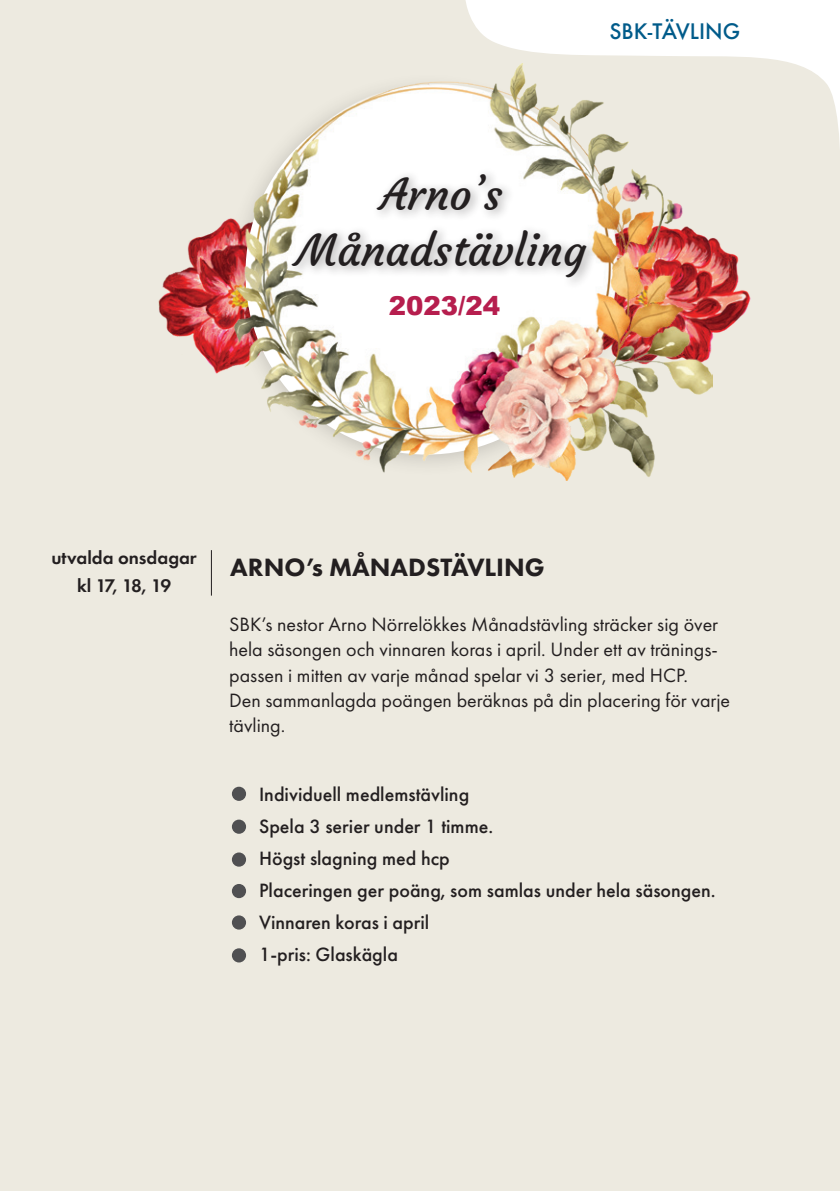
<style>
.page{position:relative;width:840px;height:1191px;background:#fff}
.page>*{position:absolute;margin:0;border:0;box-sizing:border-box;transform-origin:0 0}
.t1{font:43.6px "Courgette";color:#231f20}
.t2{font:800 26px "Futura PT";color:#231f20}
.t3{font:900 26px "Arial";color:#b61e4e}
.t4{font:500 20.8px "Futura";color:#005b8a}
.t5{font:20px/25.4px "Futura PT";color:#231f20;text-align:justify}
.t6{font:500 20px/32px "Futura PT";color:#231f20}
.t7{font:600 19px/28px "Futura PT";color:#231f20;text-align:center}
</style>
<div class="page">
<div style="left:0;top:0;width:839px;height:1191px;background:#edeae0"></div>
<img style="left:712px;top:238px;width:39px;height:143px">
<svg style="left:465px;top:0;width:374px;height:131px;fill:#fff"></svg>
<img style="left:158px;top:221px;width:67px;height:153px">
<hr style="left:211px;top:550px;width:1px;height:45px;background:#231f20">
<div style="left:225px;top:72px;width:404px;height:405px;background:#231f20;opacity:.23"></div>
<img style="left:234px;top:64px;width:478px;height:416px">
<div style="left:286px;top:167px;width:312px;height:123px;background:#231f20;opacity:.37"></div>
<svg style="left:839px;top:139px;width:1px;height:219px"></svg>
<div style="left:232px;top:786px;width:14px;height:15px;background:#505052;border-radius:50%"></div>
<div style="left:232px;top:915px;width:14px;height:14px;background:#505052;border-radius:50%"></div>
<div style="left:232px;top:819px;width:14px;height:14px;background:#505052;border-radius:50%"></div>
<div style="left:232px;top:948px;width:14px;height:14px;background:#505052;border-radius:50%"></div>
<div style="left:232px;top:852px;width:14px;height:14px;background:#505052;border-radius:50%"></div>
<div style="left:232px;top:884px;width:14px;height:14px;background:#505052;border-radius:50%"></div>
<p class="t4" style="left:609px;top:17px;width:132px">SBK-TÄVLING</p>
<p class="t1" style="left:380px;top:167px;width:123px">Arno’s</p>
<p class="t1" style="left:296px;top:223px;width:291px">Månadstävling</p>
<p class="t3" style="left:388px;top:287px;width:113px">2023/24</p>
<p class="t7" style="left:51px;top:543px;width:147px">utvalda onsdagar kl 17, 18, 19</p>
<p class="t2" style="left:230px;top:551px;width:316px">ARNO’s MÅNADSTÄVLING</p>
<p class="t5" style="left:229px;top:611px;width:490px">SBK’s nestor Arno Nörrelökkes Månadstävling sträcker sig över hela säsongen och vinnaren koras i april. Under ett av tränings&shy;passen i mitten av varje månad spelar vi 3 serier, med HCP.</p>
<p class="t5" style="left:229px;top:687px;width:502px">Den sammanlagda poängen beräknas på din placering för varje tävling.</p>
<p class="t6" style="left:259px;top:778px;width:235px">Individuell medlemstävling<br>Spela 3 serier under 1 timme.<br>Högst slagning med hcp</p>
<p class="t6" style="left:259px;top:874px;width:458px">Placeringen ger poäng, som samlas under hela säsongen.<br>Vinnaren koras i april<br>1-pris: Glaskägla</p>
</div>
